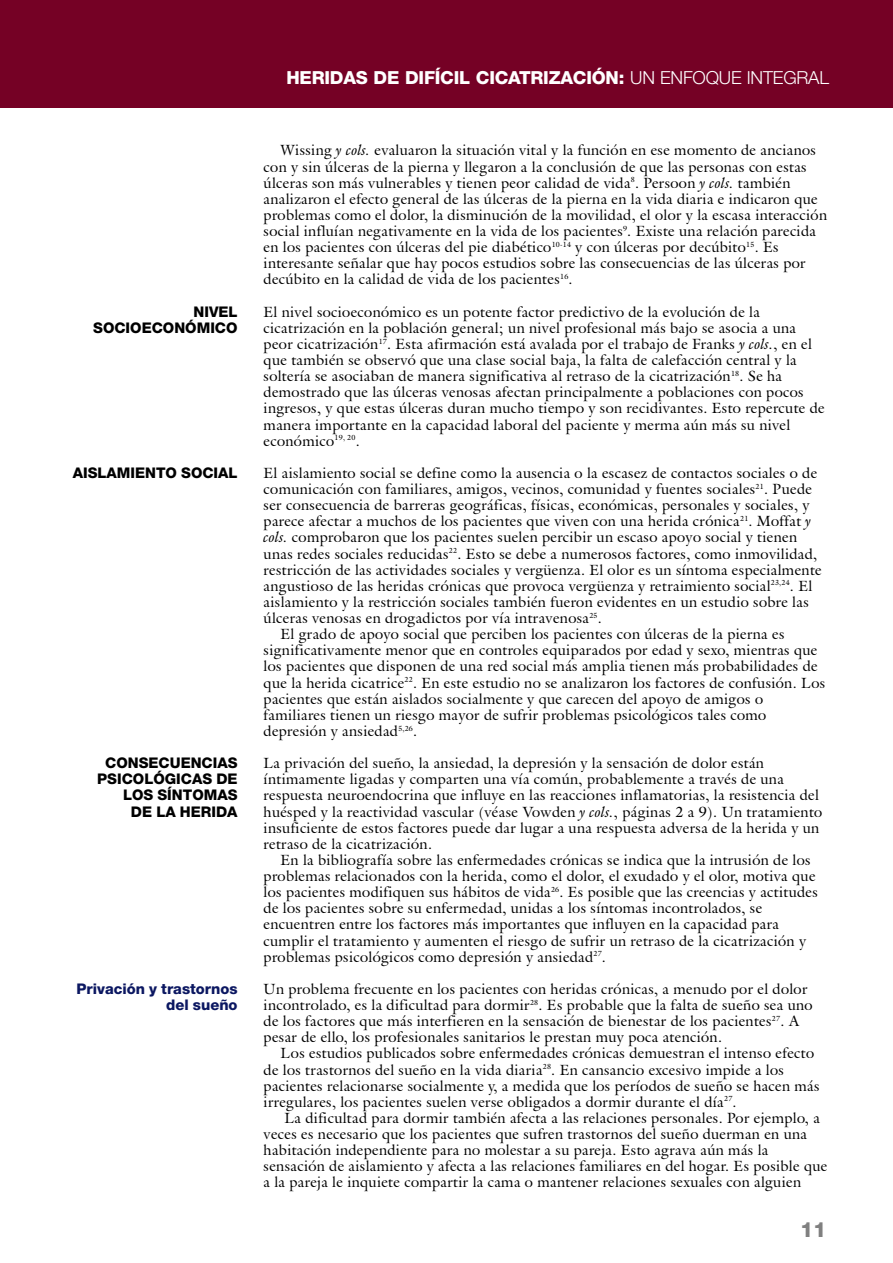
<style>
.page{position:relative;width:893px;height:1263px;background:#fff}
.page>*{position:absolute;margin:0;border:0;box-sizing:border-box;transform-origin:0 0}
.t1{font:800 21px "Helvetica Neue";color:#808080}
.t2{font:800 18px "Helvetica Neue";letter-spacing:-.015em;color:#fff}
.t3{font:800 14.7px/16px "Helvetica Neue";color:#000;text-align:right}
.t4{font:800 14.7px/16px "Helvetica Neue";color:#0b1761;text-align:right}
.t5{font:14.55px/16.2px "Galliard IT Cby BT";letter-spacing:.03em;color:#000}
.s1{font-weight:300}
.s2{font-style:italic}
</style>
<div class="page">
<div style="left:7px;top:0;width:885px;height:107px;background:#750125"></div>
<div style="left:0;top:0;width:13px;height:107px;background:#750125"></div>
<p class="t3" style="left:93px;top:305px;width:146px">NIVEL<br>SOCIOECONÓMICO</p>
<p class="t3" style="left:73px;top:466px;width:166px">AISLAMIENTO SOCIAL</p>
<p class="t3" style="left:97px;top:756px;width:142px">CONSECUENCIAS<br>PSICOLÓGICAS DE<br>LOS SÍNTOMAS<br>DE LA HERIDA</p>
<p class="t4" style="left:76px;top:982px;width:163px">Privación y trastornos del sueño</p>
<p class="t2" style="left:286px;top:71px;width:544px">HERIDAS DE DIFÍCIL CICATRIZACIÓN: <span class="s1">UN ENFOQUE INTEGRAL</span></p>
<p class="t5" style="left:263px;top:144px;width:565px;text-indent:17px">Wissing <span class="s2">y cols.</span> evaluaron la situación vital y la función en ese momento de ancianos con y sin úlceras de la pierna y llegaron a la conclusión de que las personas con estas úlceras son más vulnerables y tienen peor calidad de vida<sup>8</sup>. Persoon <span class="s2">y cols.</span> también analizaron el efecto general de las úlceras de la pierna en la vida diaria e indicaron que problemas como el dolor, la disminución de la movilidad, el olor y la escasa interacción social influían negativamente en la vida de los pacientes<sup>9</sup>. Existe una relación parecida en los pacientes con úlceras del pie diabético<sup>10-14</sup> y con úlceras por decúbito<sup>15</sup>. Es interesante señalar que hay pocos estudios sobre las consecuencias de las úlceras por decúbito en la calidad de vida de los pacientes<sup>16</sup>.</p>
<p class="t5" style="left:263px;top:305px;width:562px">El nivel socioeconómico es un potente factor predictivo de la evolución de la cicatrización en la población general; un nivel profesional más bajo se asocia a una peor cicatrización<sup>17</sup>. Esta afirmación está avalada por el trabajo de Franks <span class="s2">y cols.</span>, en el que también se observó que una clase social baja, la falta de calefacción central y la soltería se asociaban de manera significativa al retraso de la cicatrización<sup>18</sup>. Se ha demostrado que las úlceras venosas afectan principalmente a poblaciones con pocos ingresos, y que estas úlceras duran mucho tiempo y son recidivantes. Esto repercute de manera importante en la capacidad laboral del paciente y merma aún más su nivel económico<sup>19,</sup> <sup>20</sup>.</p>
<p class="t5" style="left:263px;top:467px;width:555px">El aislamiento social se define como la ausencia o la escasez de contactos sociales o de</p>
<p class="t5" style="left:263px;top:483px;width:549px">comunicación con familiares, amigos, vecinos, comunidad y fuentes sociales<sup>21</sup>. Puede</p>
<p class="t5" style="left:263px;top:499px;width:547px">ser consecuencia de barreras geográficas, físicas, económicas, personales y sociales, y</p>
<p class="t5" style="left:263px;top:515px;width:549px">parece afectar a muchos de los pacientes que viven con una herida crónica<sup>21</sup>. Moffat <span class="s2">y</span></p>
<p class="t5" style="left:263px;top:531px;width:535px"><span class="s2">cols.</span> comprobaron que los pacientes suelen percibir un escaso apoyo social y tienen</p>
<p class="t5" style="left:263px;top:547px;width:555px">unas redes sociales reducidas<sup>22</sup>. Esto se debe a numerosos factores, como inmovilidad,</p>
<p class="t5" style="left:263px;top:563px;width:559px">restricción de las actividades sociales y vergüenza. El olor es un síntoma especialmente</p>
<p class="t5" style="left:263px;top:579px;width:550px">angustioso de las heridas crónicas que provoca vergüenza y retraimiento social<sup>23,24</sup>. El</p>
<p class="t5" style="left:263px;top:596px;width:546px">aislamiento y la restricción sociales también fueron evidentes en un estudio sobre las</p>
<p class="t5" style="left:263px;top:612px;width:340px">úlceras venosas en drogadictos por vía intravenosa<sup>25</sup>.</p>
<p class="t5" style="left:280px;top:628px;width:505px">El grado de apoyo social que perciben los pacientes con úlceras de la pierna es</p>
<p class="t5" style="left:263px;top:644px;width:555px">significativamente menor que en controles equiparados por edad y sexo, mientras que</p>
<p class="t5" style="left:263px;top:660px;width:555px">los pacientes que disponen de una red social más amplia tienen más probabilidades de</p>
<p class="t5" style="left:263px;top:676px;width:563px">que la herida cicatrice<sup>22</sup>. En este estudio no se analizaron los factores de confusión. Los</p>
<p class="t5" style="left:263px;top:692px;width:501px">pacientes que están aislados socialmente y que carecen del apoyo de amigos o</p>
<p class="t5" style="left:263px;top:708px;width:504px">familiares tienen un riesgo mayor de sufrir problemas psicológicos tales como</p>
<p class="t5" style="left:263px;top:725px;width:155px">depresión y ansiedad<sup>5,26</sup>.</p>
<p class="t5" style="left:263px;top:757px;width:560px">La privación del sueño, la ansiedad, la depresión y la sensación de dolor están íntimamente ligadas y comparten una vía común, probablemente a través de una respuesta neuroendocrina que influye en las reacciones inflamatorias, la resistencia del huésped y la reactividad vascular (véase Vowden <span class="s2">y cols.</span>, páginas 2 a 9). Un tratamiento insuficiente de estos factores puede dar lugar a una respuesta adversa de la herida y un retraso de la cicatrización.</p>
<p class="t5" style="left:263px;top:854px;width:555px;text-indent:17px">En la bibliografía sobre las enfermedades crónicas se indica que la intrusión de los problemas relacionados con la herida, como el dolor, el exudado y el olor, motiva que los pacientes modifiquen sus hábitos de vida<sup>26</sup>. Es posible que las creencias y actitudes de los pacientes sobre su enfermedad, unidas a los síntomas incontrolados, se encuentren entre los factores más importantes que influyen en la capacidad para cumplir el tratamiento y aumenten el riesgo de sufrir un retraso de la cicatrización y problemas psicológicos como depresión y ansiedad<sup>27</sup>.</p>
<p class="t5" style="left:263px;top:983px;width:550px">Un problema frecuente en los pacientes con heridas crónicas, a menudo por el dolor incontrolado, es la dificultad para dormir<sup>28</sup>. Es probable que la falta de sueño sea uno de los factores que más interfieren en la sensación de bienestar de los pacientes<sup>27</sup>. A pesar de ello, los profesionales sanitarios le prestan muy poca atención.</p>
<p class="t5" style="left:263px;top:1047px;width:557px;text-indent:17px">Los estudios publicados sobre enfermedades crónicas demuestran el intenso efecto de los trastornos del sueño en la vida diaria<sup>28</sup>. En cansancio excesivo impide a los pacientes relacionarse socialmente y, a medida que los períodos de sueño se hacen más irregulares, los pacientes suelen verse obligados a dormir durante el día<sup>27</sup>.</p>
<p class="t5" style="left:263px;top:1112px;width:565px;text-indent:21px">La dificultad para dormir también afecta a las relaciones personales. Por ejemplo, a veces es necesario que los pacientes que sufren trastornos del sueño duerman en una habitación independiente para no molestar a su pareja. Esto agrava aún más la sensación de aislamiento y afecta a las relaciones familiares en del hogar. Es posible que a la pareja le inquiete compartir la cama o mantener relaciones sexuales con alguien</p>
<h1 class="t1" style="left:800px;top:1222px;width:28px">11</h1>
</div>
